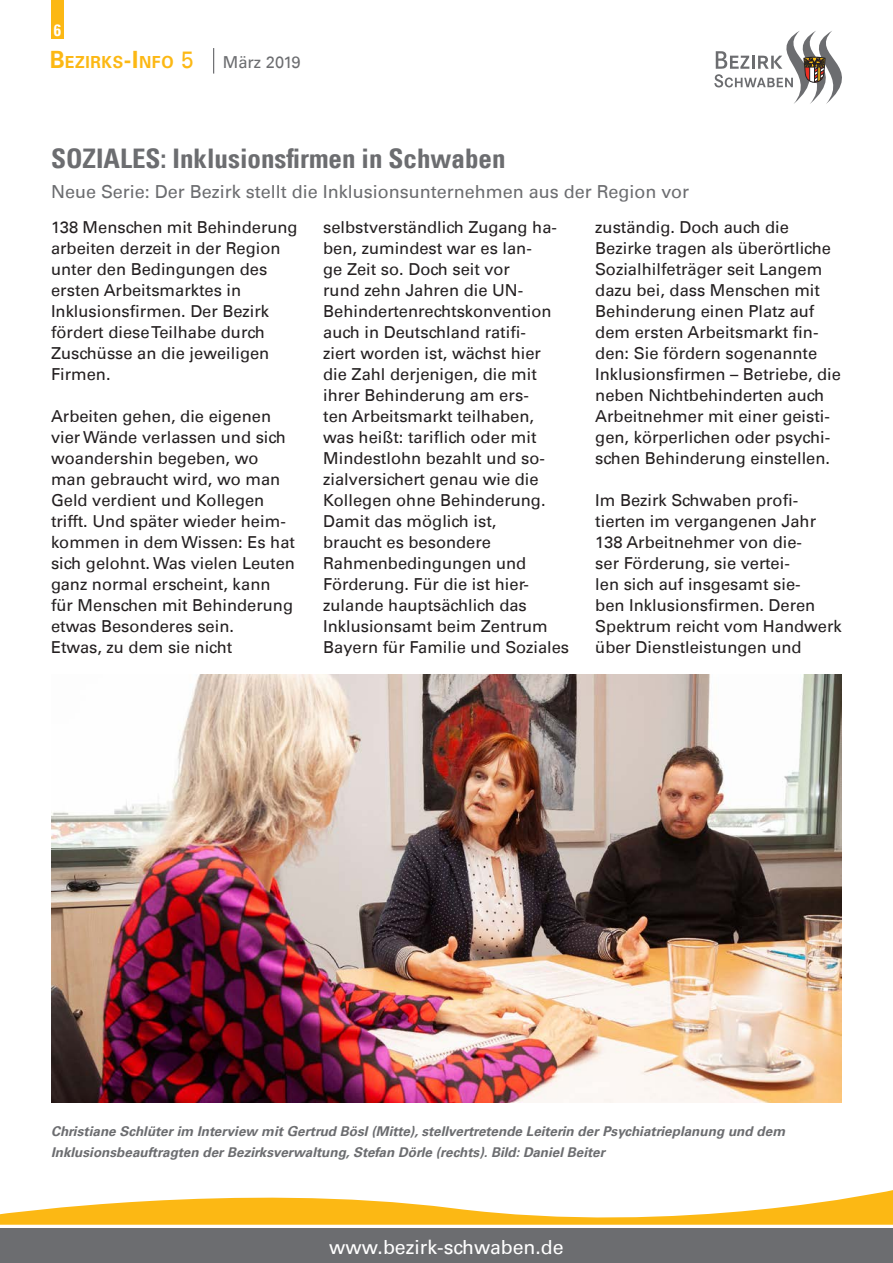
<style>
.page{position:relative;width:893px;height:1263px;background:#fff}
.page>*{position:absolute;margin:0;border:0;box-sizing:border-box;transform-origin:0 0}
.Grundtext{font:700 condensed 27px "Univers LT";color:#6c6d70}
.t1{font:19.5px "Univers LT";color:#fff}
.Grundtext-2{font:18px "Univers LT";color:#6c6d70}
.t2{font:700 16.65px "Univers LT";letter-spacing:.045em;color:#fcb814;scale:.94 1}
.Grundtext-3{font:16.5px/21px "Univers LT";color:#231f20}
.t3{font:700 condensed 16.5px "Univers LT";color:#fff}
.Grundtext-4{font:italic 700 13.5px "Univers LT";color:#6c6d70}
.s1{font-size:23.85px}
.s2{font-weight:400;font-size:23.85px}
.s3{font-weight:400;font-size:16.5px;color:#6c6d70}
</style>
<div class="page">
<div style="left:51px;top:0;width:13px;height:38px;background:#fcb814"></div>
<svg style="left:714px;top:31px;width:128px;height:73px"></svg>
<svg style="left:213px;top:48px;width:1px;height:26px"></svg>
<div style="left:0;top:1229px;width:893px;height:34px;background:#6c6d70"></div>
<svg style="left:0;top:1190px;width:893px;height:39px"></svg>
<img style="left:51px;top:674px;width:791px;height:428px">
<p class="t3" style="left:54px;top:20px;width:9px">6</p>
<p class="t2" style="left:50px;top:53px;width:268px"><span class="s1">B</span>EZIRKS<span class="s1">-I</span> NFO <span class="s2">5</span> <span class="s3">März 2019</span></p>
<p class="Grundtext" style="left:51px;top:142px;width:456px">SOZIALES: Inklusionsfirmen in Schwaben</p>
<p class="Grundtext-2" style="left:51px;top:181px;width:640px">Neue Serie: Der Bezirk stellt die Inklusionsunternehmen aus der Region vor</p>
<p class="Grundtext-3" style="left:51px;top:217px;width:248px">138 Menschen mit Behinderung arbeiten derzeit in der Region unter den Bedingungen des ersten Arbeitsmarktes in<br>Inklusionsfirmen. Der Bezirk fördert diese Teilhabe durch<br>Zuschüsse an die jeweiligen<br>Firmen.</p>
<p class="Grundtext-3" style="left:51px;top:406px;width:246px">Arbeiten gehen, die eigenen vier Wände verlassen und sich woandershin begeben, wo man gebraucht wird, wo man<br>Geld verdient und Kollegen trifft. Und später wieder heim&shy;kommen in dem Wissen: Es hat sich gelohnt. Was vielen Leuten ganz normal erscheint, kann für Menschen mit Behinderung etwas Besonderes sein.<br>Etwas, zu dem sie nicht</p>
<p class="Grundtext-3" style="left:323px;top:217px;width:235px">selbstverständlich Zugang ha&shy;ben, zumindest war es lan-<br>ge Zeit so. Doch seit vor<br>rund zehn Jahren die UN-<br>Behindertenrechtskonvention auch in Deutschland ratifi&shy;ziert worden ist, wächst hier die Zahl derjenigen, die mit ihrer Behinderung am ers&shy;ten Arbeitsmarkt teilhaben, was heißt: tariflich oder mit<br>Mindestlohn bezahlt und so&shy;zialversichert genau wie die<br>Kollegen ohne Behinderung.</p>
<p class="Grundtext-3" style="left:323px;top:511px;width:247px">Damit das möglich ist,<br>braucht es besondere<br>Rahmenbedingungen und<br>Förderung. Für die ist hier&shy;zulande hauptsächlich das<br>Inklusionsamt beim Zentrum<br>Bayern für Familie und Soziales</p>
<p class="Grundtext-3" style="left:595px;top:217px;width:247px">zuständig. Doch auch die<br>Bezirke tragen als überörtliche<br>Sozialhilfeträger seit Langem dazu bei, dass Menschen mit<br>Behinderung einen Platz auf dem ersten Arbeitsmarkt fin&shy;den: Sie fördern sogenannte<br>Inklusionsfirmen – Betriebe, die neben Nichtbehinderten auch<br>Arbeitnehmer mit einer geisti&shy;gen, körperlichen oder psychi&shy;schen Behinderung einstellen.</p>
<p class="Grundtext-3" style="left:595px;top:490px;width:248px">Im Bezirk Schwaben profi&shy;tierten im vergangenen Jahr<br>138 Arbeitnehmer von die-<br>ser Förderung, sie vertei-<br>len sich auf insgesamt sie-<br>ben Inklusionsfirmen. Deren<br>Spektrum reicht vom Handwerk über Dienstleistungen und</p>
<p class="Grundtext-4" style="left:51px;top:1123px;width:735px">Christiane Schlüter im Interview mit Gertrud Bösl (Mitte), stellvertretende Leiterin der Psychiatrieplanung und dem</p>
<p class="Grundtext-4" style="left:51px;top:1144px;width:555px">Inklusionsbeauftragten der Bezirksverwaltung, Stefan Dörle (rechts). Bild: Daniel Beiter</p>
<p class="t1" style="left:329px;top:1235px;width:236px">www.bezirk-schwaben.de</p>
</div>
